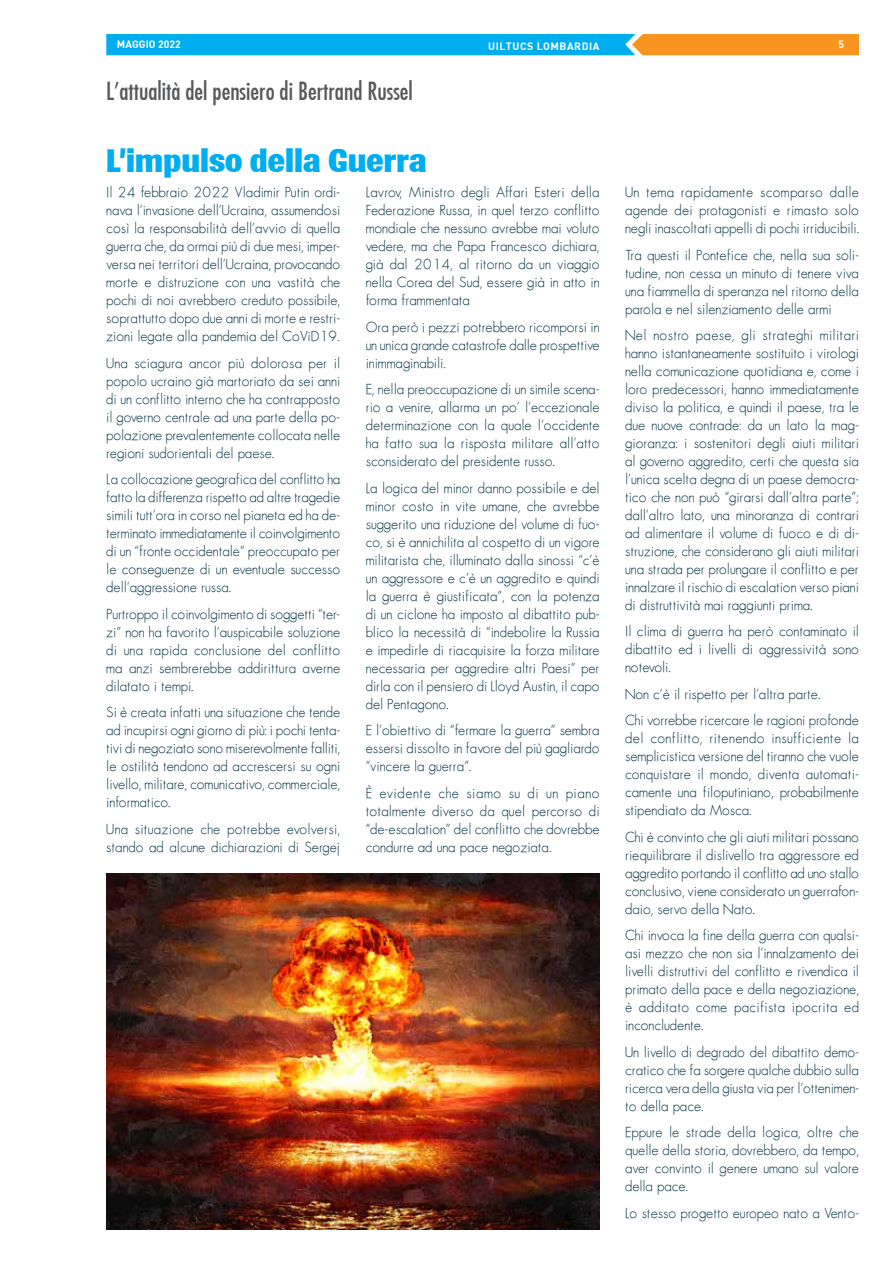
<style>
.page{position:relative;width:893px;height:1263px;background:#fff}
.page>*{position:absolute;margin:0;border:0;box-sizing:border-box;transform-origin:0 0}
.t1{font:800 33px "Brown";color:#00aeef}
.t2{font:24px "Futura Condensed";color:#58595b}
.t3{font:13.5px/18px "Futura ICG Light";color:#063342;text-align:justify}
.t4{font:10.5px "DIN Bold";letter-spacing:.05em;color:#fff}
.t5{font:10.5px "DIN Bold";color:#fff}
</style>
<div class="page">
<svg style="left:106px;top:34px;width:753px;height:21px;background:#4ba7b1"></svg>
<img style="left:106px;top:873px;width:494px;height:356px">
<p class="t5" style="left:117px;top:38px;width:66px">MAGGIO 2022</p>
<p class="t4" style="left:488px;top:39px;width:113px">UILTUCS LOMBARDIA</p>
<p class="t4" style="left:838px;top:38px;width:7px">5</p>
<h2 class="t2" style="left:106px;top:76px;width:308px">L’attualità del pensiero di Bertrand Russel</h2>
<h1 class="t1" style="left:106px;top:142px;width:322px">L’impulso della Guerra</h1>
<p class="t3" style="left:106px;top:183px;width:235px">Il 24 febbraio 2022 Vladimir Putin ordi&shy;nava l’invasione dell’Ucraina, assumendosi così la responsabilità dell’avvio di quella guerra che, da ormai più di due mesi, imper&shy;versa nei territori dell’Ucraina, provocando morte e distruzione con una vastità che pochi di noi avrebbero creduto possibile, soprattutto dopo due anni di morte e restri&shy;zioni legate alla pandemia del CoViD19.</p>
<p class="t3" style="left:106px;top:354px;width:235px">Una sciagura ancor più dolorosa per il popolo ucraino già martoriato da sei anni di un conflitto interno che ha contrapposto il governo centrale ad una parte della po&shy;polazione prevalentemente collocata nelle regioni sudorientali del paese.</p>
<p class="t3" style="left:106px;top:470px;width:235px">La collocazione geografica del conflitto ha fatto la differenza rispetto ad altre tragedie simili tutt’ora in corso nel pianeta ed ha de&shy;terminato immediatamente il coinvolgimento di un “fronte occidentale” preoccupato per le conseguenze di un eventuale successo dell’aggressione russa.</p>
<p class="t3" style="left:106px;top:605px;width:235px">Purtroppo il coinvolgimento di soggetti “ter&shy;zi” non ha favorito l’auspicabile soluzione di una rapida conclusione del conflitto ma anzi sembrerebbe addirittura averne dilatato i tempi.</p>
<p class="t3" style="left:106px;top:703px;width:235px">Si è creata infatti una situazione che tende ad incupirsi ogni giorno di più: i pochi tenta&shy;tivi di negoziato sono miserevolmente falliti, le ostilità tendono ad accrescersi su ogni livello, militare, comunicativo, commerciale, informatico.</p>
<p class="t3" style="left:106px;top:820px;width:235px">Una situazione che potrebbe evolversi, stando ad alcune dichiarazioni di Sergej</p>
<p class="t3" style="left:366px;top:183px;width:235px">Lavrov, Ministro degli Affari Esteri della Federazione Russa, in quel terzo conflitto mondiale che nessuno avrebbe mai voluto vedere, ma che Papa Francesco dichiara, già dal 2014, al ritorno da un viaggio nella Corea del Sud, essere già in atto in forma frammentata</p>
<p class="t3" style="left:366px;top:317px;width:235px">Ora però i pezzi potrebbero ricomporsi in un unica grande catastrofe dalle prospettive inimmaginabili.</p>
<p class="t3" style="left:366px;top:380px;width:235px">E, nella preoccupazione di un simile scena&shy;rio a venire, allarma un po’ l’eccezionale determinazione con la quale l’occidente ha fatto sua la risposta militare all’atto sconsiderato del presidente russo.</p>
<p class="t3" style="left:366px;top:478px;width:235px">La logica del minor danno possibile e del minor costo in vite umane, che avrebbe suggerito una riduzione del volume di fuo&shy;co, si è annichilita al cospetto di un vigore militarista che, illuminato dalla sinossi “c’è un aggressore e c’è un aggredito e quindi la guerra è giustificata”, con la potenza di un ciclone ha imposto al dibattito pub&shy;blico la necessità di “indebolire la Russia e impedirle di riacquisire la forza militare necessaria per aggredire altri Paesi” per dirla con il pensiero di Lloyd Austin, il capo del Pentagono.</p>
<p class="t3" style="left:366px;top:721px;width:235px">E l’obiettivo di “fermare la guerra” sembra essersi dissolto in favore del più gagliardo “vincere la guerra”.</p>
<p class="t3" style="left:366px;top:783px;width:235px">È evidente che siamo su di un piano totalmente diverso da quel percorso di “de-escalation” del conflitto che dovrebbe condurre ad una pace negoziata.</p>
<p class="t3" style="left:625px;top:183px;width:235px">Un tema rapidamente scomparso dalle agende dei protagonisti e rimasto solo negli inascoltati appelli di pochi irriducibili.</p>
<p class="t3" style="left:625px;top:245px;width:235px">Tra questi il Pontefice che, nella sua soli&shy;tudine, non cessa un minuto di tenere viva una fiammella di speranza nel ritorno della parola e nel silenziamento delle armi</p>
<p class="t3" style="left:625px;top:326px;width:235px">Nel nostro paese, gli strateghi militari hanno istantaneamente sostituito i virologi nella comunicazione quotidiana e, come i loro predecessori, hanno immediatamente diviso la politica, e quindi il paese, tra le due nuove contrade: da un lato la mag&shy;gioranza: i sostenitori degli aiuti militari al governo aggredito, certi che questa sia l’unica scelta degna di un paese democra&shy;tico che non può “girarsi dall’altra parte”; dall’altro lato, una minoranza di contrari ad alimentare il volume di fuoco e di di&shy;struzione, che considerano gli aiuti militari una strada per prolungare il conflitto e per innalzare il rischio di escalation verso piani di distruttività mai raggiunti prima.</p>
<p class="t3" style="left:625px;top:622px;width:235px">Il clima di guerra ha però contaminato il dibattito ed i livelli di aggressività sono notevoli.</p>
<p class="t3" style="left:625px;top:680px;width:235px;line-height:26.5px">Non c’è il rispetto per l’altra parte.<br>Chi vorrebbe ricercare le ragioni profonde</p>
<p class="t3" style="left:625px;top:729px;width:235px">del conflitto, ritenendo insufficiente la semplicistica versione del tiranno che vuole conquistare il mondo, diventa automati&shy;camente una filoputiniano, probabilmente stipendiato da Mosca.</p>
<p class="t3" style="left:625px;top:828px;width:235px">Chi è convinto che gli aiuti militari possano riequilibrare il dislivello tra aggressore ed aggredito portando il conflitto ad uno stallo conclusivo, viene considerato un guerrafon&shy;daio, servo della Nato.</p>
<p class="t3" style="left:625px;top:926px;width:235px">Chi invoca la fine della guerra con qualsi&shy;asi mezzo che non sia l’innalzamento dei livelli distruttivi del conflitto e rivendica il primato della pace e della negoziazione, è additato come pacifista ipocrita ed inconcludente.</p>
<p class="t3" style="left:625px;top:1043px;width:235px">Un livello di degrado del dibattito demo&shy;cratico che fa sorgere qualche dubbio sulla ricerca vera della giusta via per l’ottenimen&shy;to della pace.</p>
<p class="t3" style="left:625px;top:1123px;width:235px">Eppure le strade della logica, oltre che quelle della storia, dovrebbero, da tempo, aver convinto il genere umano sul valore della pace.</p>
<p class="t3" style="left:625px;top:1204px;width:235px">Lo stesso progetto europeo nato a Vento-</p>
</div>
